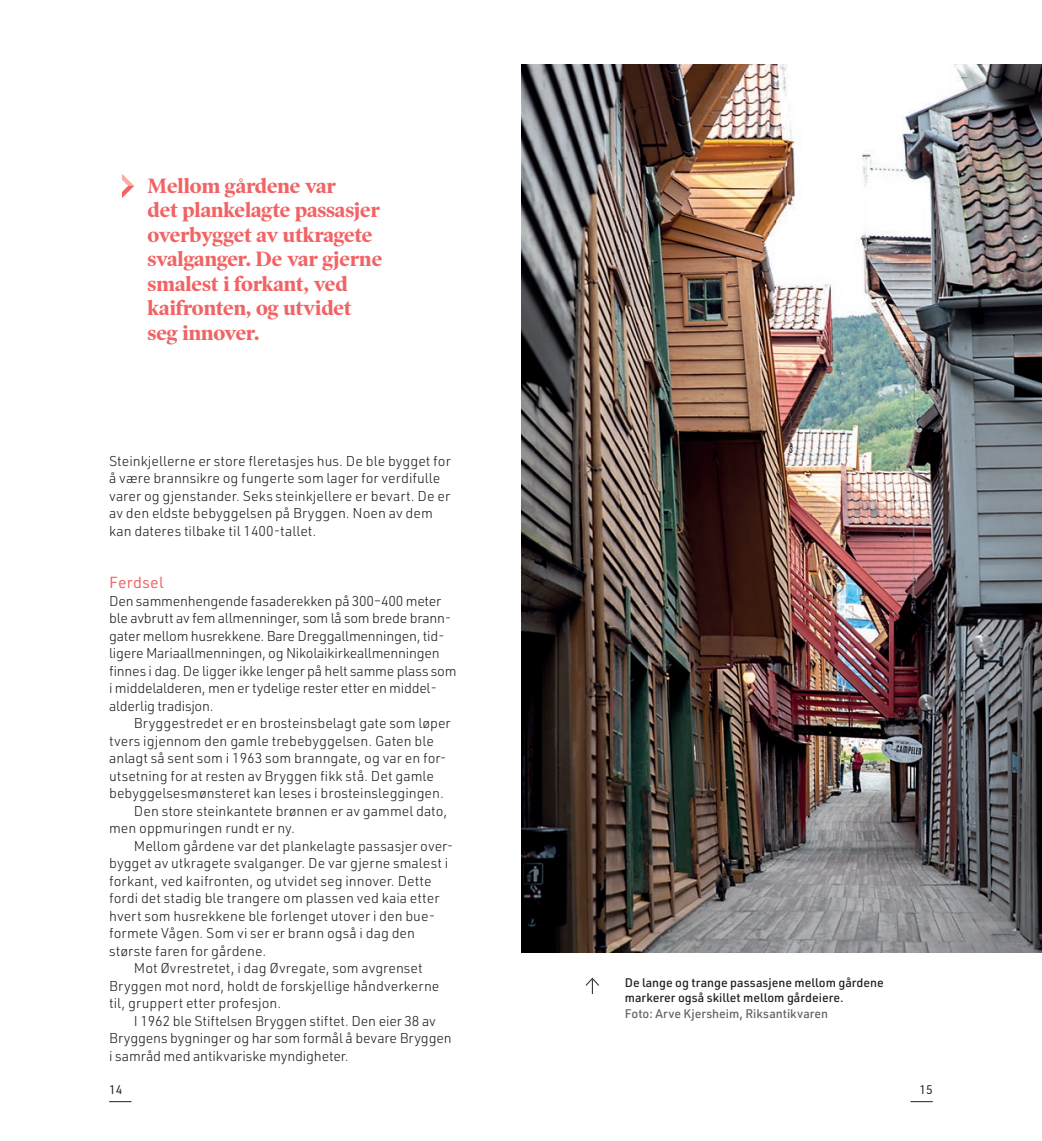
<style>
.page{position:relative;width:1042px;height:1141px;background:#fff}
.page>*{position:absolute;margin:0;border:0;box-sizing:border-box;transform-origin:0 0}
.t1{font:700 21px/24.5px "Poynter OS Disp";color:#f16364}
.t2{font:15.75px "URWDIN";letter-spacing:.025em;color:#f16364}
.t3{font:300 14px/17.5px "URWDIN";color:#231f20}
.t4{font:500 12.25px/15.8px "URWDIN";color:#231f20}
.t5{font:500 12.25px "URWDIN";color:#636366}
.t6{font:12.25px "URWDIN";color:#231f20}
</style>
<div class="page">
<svg style="left:109px;top:1101px;width:22px;height:1px"></svg>
<svg style="left:910px;top:1101px;width:23px;height:1px"></svg>
<img style="left:521px;top:64px;width:521px;height:888px">
<svg style="left:585px;top:977px;width:14px;height:17px"></svg>
<svg style="left:122px;top:174px;width:12px;height:24px"></svg>
<h1 class="t1" style="left:148px;top:173px;width:236px">Mellom gårdene var<br>det plankelagte passasjer overbygget av utkragete svalganger. De var gjerne smalest i forkant, ved kaifronten, og utvidet seg innover.</h1>
<p class="t3" style="left:109px;top:451px;width:343px">Steinkjellerne er store fleretasjes hus. De ble bygget for å være brannsikre og fungerte som lager for verdifulle varer og gjenstander. Seks steinkjellere er bevart. De er av den eldste bebyggelsen på Bryggen. Noen av dem kan dateres tilbake til 1400-tallet.</p>
<p class="t2" style="left:109px;top:572px;width:56px">Ferdsel</p>
<p class="t3" style="left:109px;top:591px;width:349px">Den sammenhengende fasaderekken på 300–400 meter ble avbrutt av fem allmenninger, som lå som brede brann&shy;gater mellom husrekkene. Bare Dreggallmenningen, tid&shy;ligere Mariaallmenningen, og Nikolaikirkeallmenningen finnes i dag. De ligger ikke lenger på helt samme plass som i middelalderen, men er tydelige rester etter en middel&shy;alderlig tradisjon.</p>
<p class="t3" style="left:134px;top:714px;width:318px">Bryggestredet er en brosteinsbelagt gate som løper</p>
<p class="t3" style="left:109px;top:731px;width:326px">tvers igjennom den gamle trebebyggelsen. Gaten ble</p>
<p class="t3" style="left:109px;top:749px;width:339px">anlagt så sent som i 1963 som branngate, og var en for-</p>
<p class="t3" style="left:109px;top:766px;width:326px">utsetning for at resten av Bryggen fikk stå. Det gamle</p>
<p class="t3" style="left:109px;top:784px;width:336px">bebyggelsesmønsteret kan leses i brosteinsleggingen.</p>
<p class="t3" style="left:134px;top:801px;width:315px">Den store steinkantete brønnen er av gammel dato,</p>
<p class="t3" style="left:109px;top:819px;width:188px">men oppmuringen rundt er ny.</p>
<p class="t3" style="left:134px;top:836px;width:321px">Mellom gårdene var det plankelagte passasjer over-</p>
<p class="t3" style="left:109px;top:854px;width:340px">bygget av utkragete svalganger. De var gjerne smalest i</p>
<p class="t3" style="left:109px;top:871px;width:324px">forkant, ved kaifronten, og utvidet seg innover. Dette</p>
<p class="t3" style="left:109px;top:889px;width:332px">fordi det stadig ble trangere om plassen ved kaia etter</p>
<p class="t3" style="left:109px;top:906px;width:325px">hvert som husrekkene ble forlenget utover i den bue-</p>
<p class="t3" style="left:109px;top:924px;width:307px">formete Vågen. Som vi ser er brann også i dag den</p>
<p class="t3" style="left:109px;top:941px;width:159px">største faren for gårdene.</p>
<p class="t3" style="left:134px;top:959px;width:290px">Mot Øvrestretet, i dag Øvregate, som avgrenset</p>
<p class="t3" style="left:109px;top:976px;width:332px">Bryggen mot nord, holdt de forskjellige håndverkerne</p>
<p class="t3" style="left:109px;top:994px;width:174px">til, gruppert etter profesjon.</p>
<p class="t3" style="left:134px;top:1011px;width:303px">I 1962 ble Stiftelsen Bryggen stiftet. Den eier 38 av</p>
<p class="t3" style="left:109px;top:1029px;width:344px">Bryggens bygninger og har som formål å bevare Bryggen</p>
<p class="t3" style="left:109px;top:1046px;width:241px">i samråd med antikvariske myndigheter.</p>
<p class="t4" style="left:625px;top:974px;width:261px">De lange og trange passasjene mellom gårdene markerer også skillet mellom gårdeiere.</p>
<p class="t5" style="left:625px;top:1005px;width:205px">Foto: Arve Kjersheim, Riksantikvaren</p>
<p class="t6" style="left:109px;top:1082px;width:15px">14</p>
<p class="t6" style="left:919px;top:1082px;width:15px">15</p>
</div>
